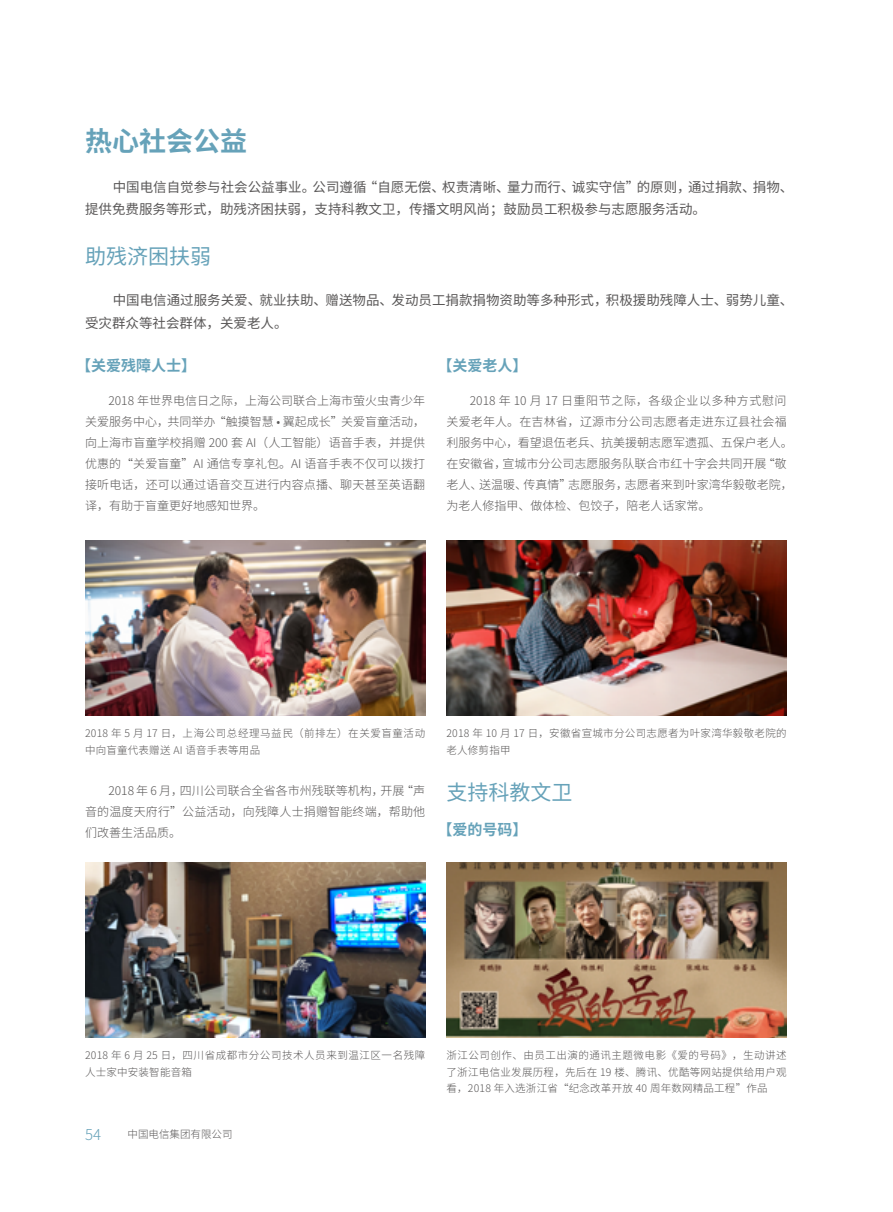
<style>
.page{position:relative;width:893px;height:1212px;background:#fff}
.page>*{position:absolute;margin:0;border:0;box-sizing:border-box;transform-origin:0 0}
.t1{font:700 27px "Source Han Sans CN";color:#66a2b9}
.t2{font:21px "Source Han Sans CN";color:#66a2b9}
.t3{font:700 15px "Source Han Sans CN";color:#66a2b9}
.t4{font:300 15px "Source Han Sans CN";color:#66a2b9}
.t5{font:13.5px/22.5px "Source Han Sans CN";color:#595757}
.t6{font:300 12px/21px "Source Han Sans CN";color:#595757;text-align:justify}
.t7{font:300 10.5px/16.5px "Source Han Sans CN";letter-spacing:.03em;color:#595757}
.t8{font:300 10.5px/16.5px "Source Han Sans CN";letter-spacing:.055em;color:#595757}
.t9{font:300 10.5px "Source Han Sans CN";color:#595757}
</style>
<div class="page">
<img style="left:446px;top:863px;width:341px;height:174px">
<img style="left:446px;top:541px;width:341px;height:174px">
<img style="left:85px;top:541px;width:340px;height:174px">
<img style="left:85px;top:863px;width:340px;height:174px">
<h1 class="t1" style="left:85px;top:126px;width:163px">热心社会公益</h1>
<p class="t5" style="left:85px;top:176px;width:710px;text-indent:28px">中国电信自觉参与社会公益事业。公司遵循“自愿无偿、权责清晰、量力而行、诚实守信”的原则，通过捐款、捐物、提供免费服务等形式，助残济困扶弱，支持科教文卫，传播文明风尚；鼓励员工积极参与志愿服务活动。</p>
<h2 class="t2" style="left:85px;top:244px;width:127px">助残济困扶弱</h2>
<p class="t5" style="left:85px;top:289px;width:710px;text-indent:28px">中国电信通过服务关爱、就业扶助、赠送物品、发动员工捐款捐物资助等多种形式，积极援助残障人士、弱势儿童、受灾群众等社会群体，关爱老人。</p>
<p class="t3" style="left:76px;top:357px;width:121px">【关爱残障人士】</p>
<p class="t6" style="left:85px;top:390px;width:342px;text-indent:23px">2018 年世界电信日之际，上海公司联合上海市萤火虫青少年关爱服务中心，共同举办“触摸智慧 • 翼起成长”关爱盲童活动，向上海市盲童学校捐赠 200 套 AI（人工智能）语音手表，并提供优惠的“关爱盲童”AI 通信专享礼包。AI 语音手表不仅可以拨打接听电话，还可以通过语音交互进行内容点播、聊天甚至英语翻译，有助于盲童更好地感知世界。</p>
<p class="t3" style="left:438px;top:357px;width:91px">【关爱老人】</p>
<p class="t6" style="left:446px;top:390px;width:348px;text-align:left;text-indent:23px">2018 年 10 月 17 日重阳节之际，各级企业以多种方式慰问关爱老年人。在吉林省，辽源市分公司志愿者走进东辽县社会福利服务中心，看望退伍老兵、抗美援朝志愿军遗孤、五保户老人。在安徽省，宣城市分公司志愿服务队联合市红十字会共同开展“敬老人、送温暖、传真情”志愿服务，志愿者来到叶家湾华毅敬老院，为老人修指甲、做体检、包饺子，陪老人话家常。</p>
<p class="t7" style="left:85px;top:725px;width:342px">2018 年 5 月 17 日，上海公司总经理马益民（前排左）在关爱盲童活动中向盲童代表赠送 AI 语音手表等用品</p>
<p class="t7" style="left:446px;top:725px;width:342px">2018 年 10 月 17 日，安徽省宣城市分公司志愿者为叶家湾华毅敬老院的老人修剪指甲</p>
<p class="t6" style="left:85px;top:780px;width:342px;text-indent:23px">2018 年 6 月，四川公司联合全省各市州残联等机构，开展“声音的温度天府行”公益活动，向残障人士捐赠智能终端，帮助他们改善生活品质。</p>
<h2 class="t2" style="left:446px;top:780px;width:127px">支持科教文卫</h2>
<p class="t3" style="left:438px;top:821px;width:91px">【爱的号码】</p>
<p class="t8" style="left:85px;top:1047px;width:342px">2018 年 6 月 25 日，四川省成都市分公司技术人员来到温江区一名残障人士家中安装智能音箱</p>
<p class="t4" style="left:85px;top:1126px;width:18px">54</p>
<p class="t9" style="left:128px;top:1128px;width:106px">中国电信集团有限公司</p>
<p class="t7" style="left:446px;top:1047px;width:342px;text-align:justify">浙江公司创作、由员工出演的通讯主题微电影《爱的号码》，生动讲述了浙江电信业发展历程，先后在 19 楼、腾讯、优酷等网站提供给用户观看，2018 年入选浙江省“纪念改革开放 40 周年数网精品工程”作品</p>
</div>
